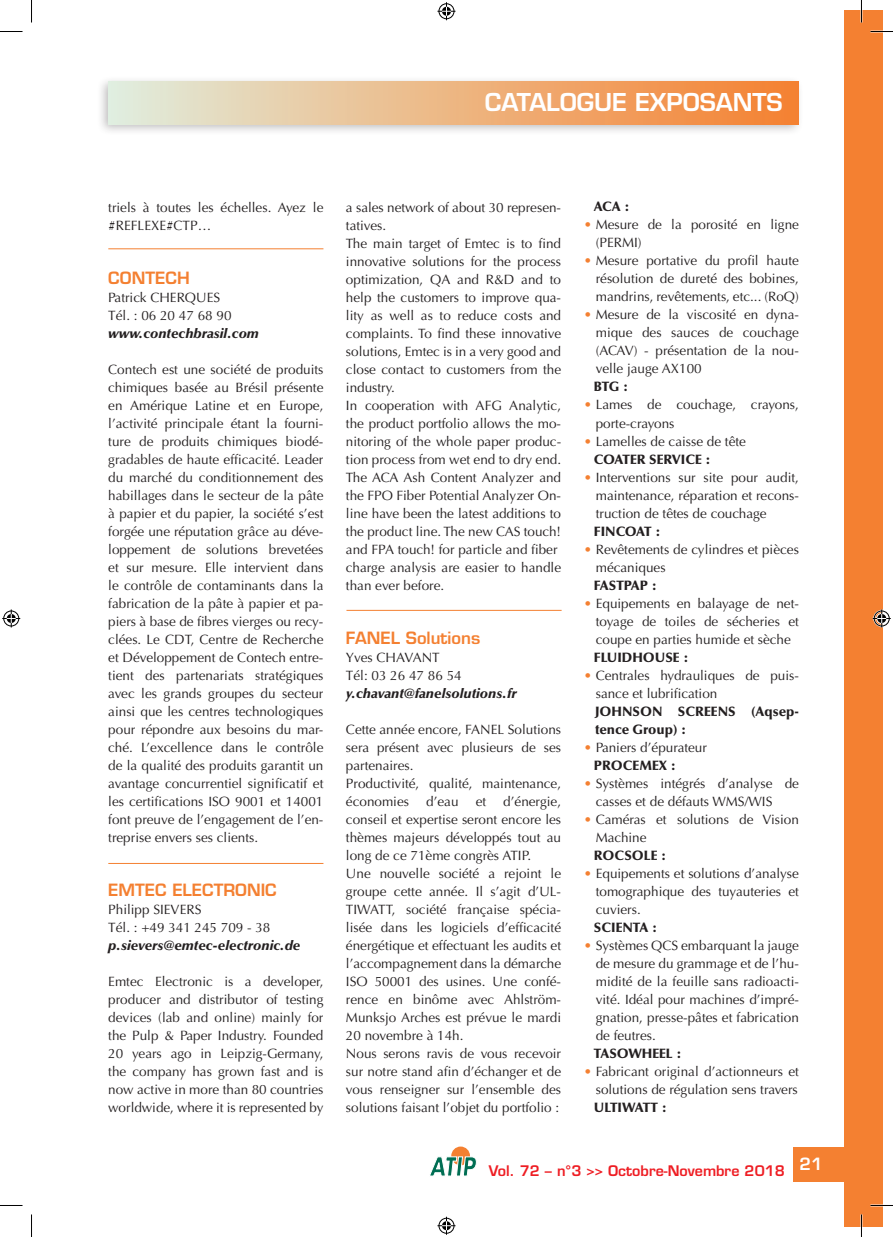
<style>
.page{position:relative;width:893px;height:1237px;background:#fff}
.page>*{position:absolute;margin:0;border:0;box-sizing:border-box;transform-origin:0 0}
.t1{font:600 24px "Eurostile";letter-spacing:-.005em;color:#fff}
.t2{font:600 16.5px "Eurostile";color:#f48031}
.t3{font:600 14.25px "Eurostile";color:#ee1d23}
.t4{font:13.5px/18px "Optima";color:#231f20}
.t5{font:900 13.5px/18px "Optima";color:#231f20}
.t6{font:italic 900 13.5px "Optima";color:#231f20}
.t7{font:900 13.5px "Optima";letter-spacing:-.02em;color:#231f20}
.s1{color:#f48031}
.s2{font-weight:900}
</style>
<div class="page">
<div style="left:451px;top:1146px;width:19px;height:19px;background:#f48031;border-radius:50%"></div>
<svg style="left:430px;top:1156px;width:47px;height:20px"></svg>
<div style="left:844px;top:10px;width:38px;height:1216px;background:#f48031"></div>
<div style="left:793px;top:1147px;width:68px;height:34px;background:#f48031"></div>
<div style="left:97px;top:76px;width:706px;height:60px;background:#231f20;opacity:.3"></div>
<div style="left:109px;top:82px;width:689px;height:42px;background:linear-gradient(to right,#e2eddc,#f6802e)"></div>
<hr style="left:108px;top:248px;width:215px;height:1px;background:#f48031">
<hr style="left:108px;top:863px;width:215px;height:1px;background:#f48031">
<hr style="left:346px;top:610px;width:215px;height:1px;background:#f48031">
<hr style="left:870px;top:1204px;width:22px;height:2px;background:#fff">
<hr style="left:860px;top:0;width:2px;height:22px;background:#fff">
<hr style="left:860px;top:1214px;width:2px;height:23px;background:#fff">
<svg style="left:0;top:31px;width:22px;height:1px"></svg>
<svg style="left:870px;top:31px;width:22px;height:1px"></svg>
<svg style="left:0;top:1205px;width:22px;height:1px"></svg>
<svg style="left:870px;top:1205px;width:22px;height:1px"></svg>
<svg style="left:31px;top:0;width:1px;height:22px"></svg>
<svg style="left:31px;top:1214px;width:1px;height:23px"></svg>
<svg style="left:860px;top:10px;width:1px;height:12px"></svg>
<svg style="left:860px;top:1214px;width:1px;height:13px"></svg>
<svg style="left:437px;top:2px;width:18px;height:18px"></svg>
<svg style="left:437px;top:1216px;width:18px;height:18px"></svg>
<svg style="left:2px;top:609px;width:18px;height:18px"></svg>
<svg style="left:872px;top:609px;width:18px;height:18px"></svg>
<h1 class="t1" style="left:484px;top:87px;width:299px">CATALOGUE EXPOSANTS</h1>
<p class="t4" style="left:108px;top:198px;width:216px">triels à toutes les échelles. Ayez le #REFLEXE#CTP…</p>
<p class="t2" style="left:108px;top:267px;width:83px">CONTECH</p>
<p class="t4" style="left:108px;top:288px;width:125px">Patrick CHERQUES<br>Tél. : 06 20 47 68 90</p>
<p class="t6" style="left:108px;top:325px;width:152px">www.contechbrasil.com</p>
<p class="t4" style="left:108px;top:360px;width:216px;text-align:justify">Contech est une société de produits chimiques basée au Brésil présente en Amérique Latine et en Europe, l’activité principale étant la fourni&shy;ture de produits chimiques biodé&shy;gradables de haute efficacité. Leader du marché du conditionnement des habillages dans le secteur de la pâte à papier et du papier, la société s’est forgée une réputation grâce au déve&shy;loppement de solutions brevetées et sur mesure. Elle intervient dans le contrôle de contaminants dans la fabrication de la pâte à papier et pa&shy;piers à base de fibres vierges ou recy&shy;clées. Le CDT, Centre de Recherche et Développement de Contech entre&shy;tient des partenariats stratégiques avec les grands groupes du secteur ainsi que les centres technologiques pour répondre aux besoins du mar&shy;ché. L’excellence dans le contrôle de la qualité des produits garantit un avantage concurrentiel significatif et les certifications ISO 9001 et 14001 font preuve de l’engagement de l’en&shy;treprise envers ses clients.</p>
<p class="t2" style="left:108px;top:879px;width:170px">EMTEC ELECTRONIC</p>
<p class="t4" style="left:108px;top:900px;width:164px">Philipp SIEVERS<br>Tél. : +49 341 245 709 - 38</p>
<p class="t6" style="left:108px;top:937px;width:193px">p.sievers@emtec-electronic.de</p>
<p class="t4" style="left:108px;top:972px;width:216px;text-align:justify">Emtec Electronic is a developer, producer and distributor of testing devices (lab and online) mainly for the Pulp &amp; Paper Industry. Founded 20 years ago in Leipzig-Germany, the company has grown fast and is now active in more than 80 countries worldwide, where it is represented by</p>
<p class="t4" style="left:346px;top:198px;width:216px">a sales network of about 30 represen&shy;tatives.<br>The main target of Emtec is to find innovative solutions for the process optimization, QA and R&amp;D and to help the customers to improve qua&shy;lity as well as to reduce costs and complaints. To find these innovative solutions, Emtec is in a very good and close contact to customers from the industry.<br>In cooperation with AFG Analytic, the product portfolio allows the mo&shy;nitoring of the whole paper produc&shy;tion process from wet end to dry end.<br>The ACA Ash Content Analyzer and the FPO Fiber Potential Analyzer On&shy;line have been the latest additions to the product line. The new CAS touch! and FPA touch! for particle and fiber charge analysis are easier to handle than ever before.</p>
<p class="t2" style="left:346px;top:627px;width:136px">FANEL Solutions</p>
<p class="t4" style="left:346px;top:648px;width:117px">Yves CHAVANT<br>Tél: 03 26 47 86 54</p>
<p class="t6" style="left:346px;top:685px;width:172px">y.chavant@fanelsolutions.fr</p>
<p class="t4" style="left:346px;top:720px;width:216px">Cette année encore, FANEL Solutions sera présent avec plusieurs de ses partenaires.<br>Productivité, qualité, maintenance, économies</p>
<p class="t4" style="left:346px;top:792px;width:216px;text-indent:157px">d’énergie, conseil et expertise seront encore les thèmes majeurs développés tout au long de ce 71ème congrès ATIP.<br>Une nouvelle société a rejoint le groupe cette année. Il s’agit d’UL-TIWATT, société française spécia&shy;lisée dans les logiciels d’efficacité énergétique et effectuant les audits et l’accompagnement dans la démarche ISO 50001 des usines. Une confé&shy;rence en binôme avec Ahlström-Munksjo Arches est prévue le mardi 20 novembre à 14h.<br>Nous serons ravis de vous recevoir sur notre stand afin d’échanger et de vous renseigner sur l’ensemble des solutions faisant l’objet du portfolio :</p>
<p class="t4" style="left:426px;top:792px;width:34px">d’eau</p>
<p class="t4" style="left:475px;top:792px;width:12px">et</p>
<p class="t5" style="left:593px;top:198px;width:38px">ACA :</p>
<p class="t4" style="left:595px;top:216px;width:204px;text-indent:-12px"><span class="s1">•</span> Mesure de la porosité en ligne (PERMI)</p>
<p class="t4" style="left:595px;top:252px;width:204px;text-align:justify;text-indent:-12px"><span class="s1">•</span> Mesure portative du profil haute résolution de dureté des bobines, mandrins, revêtements, etc... (RoQ)</p>
<p class="t4" style="left:595px;top:306px;width:205px;text-align:justify;text-indent:-12px"><span class="s1">•</span> Mesure de la viscosité en dyna&shy;mique des sauces de couchage (ACAV) - présentation de la nou&shy;velle jauge AX100</p>
<p class="t5" style="left:593px;top:378px;width:36px">BTG :</p>
<p class="t4" style="left:595px;top:396px;width:205px;text-indent:-12px"><span class="s1">•</span> Lames de couchage, crayons, porte-crayons</p>
<p class="t4" style="left:593px;top:432px;width:153px;text-indent:-10px"><span class="s1">•</span> Lamelles de caisse de tête<br><span class="s2">COATER SERVICE :</span></p>
<p class="t4" style="left:595px;top:468px;width:204px;text-align:justify;text-indent:-12px"><span class="s1">•</span> Interventions sur site pour audit, maintenance, réparation et recons&shy;truction de têtes de couchage</p>
<p class="t7" style="left:593px;top:523px;width:69px">FINCOAT :</p>
<p class="t4" style="left:595px;top:540px;width:204px;text-indent:-12px"><span class="s1">•</span> Revêtements de cylindres et pièces mécaniques</p>
<p class="t5" style="left:593px;top:576px;width:65px">FASTPAP :</p>
<p class="t4" style="left:595px;top:594px;width:205px;text-align:justify;text-indent:-12px"><span class="s1">•</span> Equipements en balayage de net&shy;toyage de toiles de sécheries et coupe en parties humide et sèche</p>
<p class="t5" style="left:593px;top:648px;width:96px">FLUIDHOUSE :</p>
<p class="t4" style="left:595px;top:666px;width:204px;text-indent:-12px"><span class="s1">•</span> Centrales hydrauliques de puis&shy;sance et lubrification</p>
<p class="t5" style="left:595px;top:702px;width:205px">JOHNSON SCREENS (Aqsep&shy;tence Group) :</p>
<p class="t4" style="left:593px;top:738px;width:114px;text-indent:-10px"><span class="s1">•</span> Paniers d’épurateur<br><span class="s2">PROCEMEX :</span></p>
<p class="t4" style="left:595px;top:774px;width:204px;text-indent:-12px"><span class="s1">•</span> Systèmes intégrés d’analyse de casses et de défauts WMS/WIS</p>
<p class="t4" style="left:595px;top:810px;width:205px;text-indent:-12px"><span class="s1">•</span> Caméras et solutions de Vision<br>Machine</p>
<p class="t5" style="left:593px;top:846px;width:74px">ROCSOLE :</p>
<p class="t4" style="left:595px;top:864px;width:204px;text-align:justify;text-indent:-12px"><span class="s1">•</span> Equipements et solutions d’analyse tomographique des tuyauteries et cuviers.</p>
<p class="t5" style="left:593px;top:918px;width:65px">SCIENTA :</p>
<p class="t4" style="left:595px;top:936px;width:205px;text-align:justify;text-indent:-12px"><span class="s1">•</span> Systèmes QCS embarquant la jauge de mesure du grammage et de l’hu&shy;midité de la feuille sans radioacti&shy;vité. Idéal pour machines d’impré&shy;gnation, presse-pâtes et fabrication de feutres.</p>
<p class="t5" style="left:593px;top:1044px;width:90px">TASOWHEEL :</p>
<p class="t4" style="left:583px;top:1062px;width:216px;text-align:right"><span class="s1">•</span> Fabricant original d’actionneurs et solutions de régulation sens travers</p>
<p class="t5" style="left:593px;top:1098px;width:75px">ULTIWATT :</p>
<p class="t3" style="left:488px;top:1161px;width:335px">Vol. 72 – n°3 &gt;&gt; Octobre-Novembre 2018 <sup>21</sup></p>
</div>
